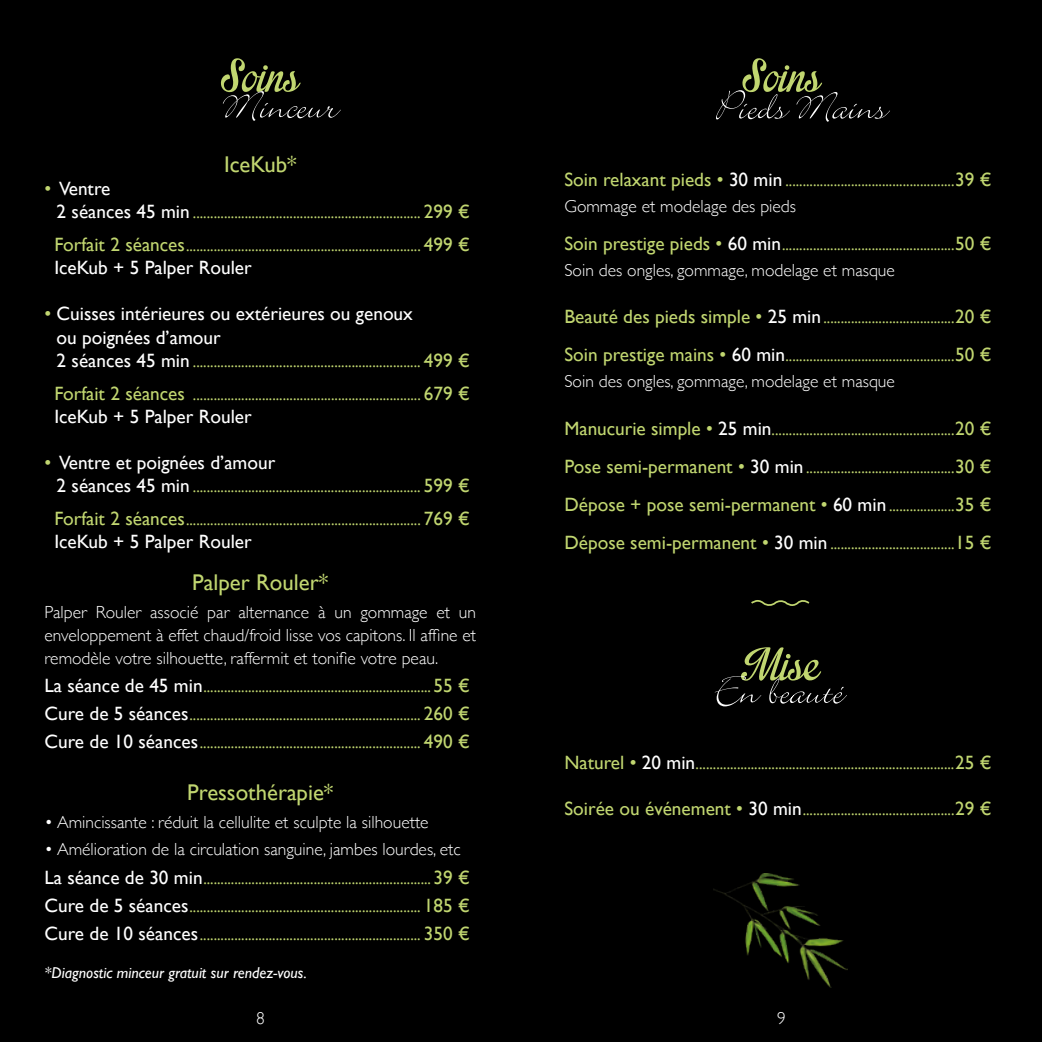
<style>
.page{position:relative;width:1042px;height:1042px;background:#fff}
.page>*{position:absolute;margin:0;border:0;box-sizing:border-box;transform-origin:0 0}
.t1{font:63px "Impregnable Personal Use Only";color:#c1d670}
.t2{font:22.75px "Gill Sans";color:#c1d670}
.t3{font:19.25px/23.1px "Gill Sans";color:#fff}
.t4{font:19.25px "Gill Sans";color:#c1d670}
.t5{font:300 17.5px/22.8px "Gill Sans";color:#fff;text-align:justify}
.t6{font:15.75px/28px "Gill Sans";color:#c1d670}
.t7{font:italic 15.75px "Gill Sans";color:#fff}
.s1{color:#c1d670}
.s2{font-size:19.25px;color:#fff}
.s3{font-size:19.25px}
.s4{color:#fff}
.s5{font-size:15.75px}
</style>
<div class="page">
<div style="left:0;top:0;width:521px;height:1042px;background:#000"></div>
<div style="left:521px;top:0;width:521px;height:1042px;background:#000"></div>
<img style="left:713px;top:874px;width:134px;height:113px">
<svg style="left:751px;top:600px;width:59px;height:6px"></svg>
<svg style="left:715px;top:676px;width:132px;height:30px"></svg>
<svg style="left:223px;top:91px;width:118px;height:30px"></svg>
<svg style="left:716px;top:90px;width:174px;height:32px"></svg>
<h1 class="t1" style="left:221px;top:48px;width:80px">Soins</h1>
<h2 class="t2" style="left:224px;top:151px;width:74px">IceKub*</h2>
<p class="t3" style="left:44px;top:177px;width:68px"><span class="s1">•</span> Ventre</p>
<p class="t6" style="left:54px;top:196px;width:417px;line-height:33.1px"><span class="s2">2 séances 45 min</span> .................................................................. <span class="s3">299 €<br>Forfait 2 séances</span>.................................................................... <span class="s3">499 €</span></p>
<p class="t3" style="left:54px;top:256px;width:199px">IceKub + 5 Palper Rouler</p>
<p class="t3" style="left:57px;top:302px;width:358px;text-indent:-12px"><span class="s1">•</span> Cuisses intérieures ou extérieures ou genoux ou poignées d’amour</p>
<p class="t6" style="left:54px;top:345px;width:417px;line-height:33.1px"><span class="s2">2 séances 45 min</span> .................................................................. <span class="s3">499 €<br>Forfait 2 séances</span> .................................................................. <span class="s3">679 €</span></p>
<p class="t3" style="left:54px;top:404px;width:199px">IceKub + 5 Palper Rouler</p>
<p class="t3" style="left:44px;top:451px;width:232px"><span class="s1">•</span> Ventre et poignées d’amour</p>
<p class="t6" style="left:54px;top:470px;width:417px;line-height:33.1px"><span class="s2">2 séances 45 min</span> .................................................................. <span class="s3">599 €<br>Forfait 2 séances</span>.................................................................... <span class="s3">769 €</span></p>
<p class="t3" style="left:54px;top:530px;width:199px">IceKub + 5 Palper Rouler</p>
<h2 class="t2" style="left:192px;top:569px;width:137px">Palper Rouler*</h2>
<p class="t5" style="left:44px;top:600px;width:433px">Palper Rouler associé par alternance à un gommage et un enveloppement à effet chaud/froid lisse vos capitons. Il affine et remodèle votre silhouette, raffermit et tonifie votre peau.</p>
<p class="t6" style="left:44px;top:672px;width:427px;text-align:justify"><span class="s2">La séance de 45 min</span>.................................................................. <span class="s3">55 € </span><span class="s2">Cure de 5 séances</span>................................................................... <span class="s3">260 € </span><span class="s2">Cure de 10 séances</span>................................................................ <span class="s3">490 €</span></p>
<h2 class="t2" style="left:187px;top:779px;width:148px">Pressothérapie*</h2>
<p class="t5" style="left:44px;top:810px;width:386px">• Amincissante : réduit la cellulite et sculpte la silhouette</p>
<p class="t5" style="left:44px;top:837px;width:418px">• Amélioration de la circulation sanguine, jambes lourdes, etc</p>
<p class="t6" style="left:44px;top:864px;width:427px;text-align:justify"><span class="s2">La séance de 30 min</span>.................................................................. <span class="s3">39 € </span><span class="s2">Cure de 5 séances</span>................................................................... <span class="s3">185 € </span><span class="s2">Cure de 10 séances</span>................................................................ <span class="s3">350 €</span></p>
<p class="t7" style="left:44px;top:964px;width:264px">*Diagnostic minceur gratuit sur rendez-vous.</p>
<h1 class="t1" style="left:742px;top:48px;width:80px">Soins</h1>
<p class="t6" style="left:564px;top:166px;width:429px"><span class="s3">Soin relaxant pieds •</span> <span class="s2">30 min</span> .................................................<span class="s3">39 €</span></p>
<p class="t5" style="left:564px;top:194px;width:233px">Gommage et modelage des pieds</p>
<p class="t6" style="left:564px;top:230px;width:429px"><span class="s3">Soin prestige pieds •</span> <span class="s2">60 min</span>..................................................<span class="s3">50 €</span></p>
<p class="t5" style="left:564px;top:258px;width:332px">Soin des ongles, gommage, modelage et masque</p>
<p class="t6" style="left:564px;top:304px;width:429px"><span class="s3">Beauté des pieds simple •</span> <span class="s2">25 min</span>......................................<span class="s3">20 €</span></p>
<p class="t6" style="left:564px;top:342px;width:429px"><span class="s3">Soin prestige mains •</span> <span class="s2">60 min</span>.................................................<span class="s3">50 €</span></p>
<p class="t5" style="left:564px;top:369px;width:332px">Soin des ongles, gommage, modelage et masque</p>
<p class="t6" style="left:564px;top:416px;width:429px"><span class="s3">Manucurie simple •</span> <span class="s2">25 min</span>.....................................................<span class="s3">20 €</span></p>
<p class="t6" style="left:564px;top:454px;width:429px"><span class="s3">Pose semi-permanent •</span> <span class="s2">30 min</span> ...........................................<span class="s3">30 €</span></p>
<p class="t4" style="left:564px;top:493px;width:429px">Dépose + pose semi-permanent • <span class="s4">60 min</span> <span class="s5">...................</span>35 €</p>
<p class="t6" style="left:564px;top:530px;width:429px"><span class="s3">Dépose semi-permanent •</span> <span class="s2">30 min</span> ....................................<span class="s3">15 €</span></p>
<h1 class="t1" style="left:741px;top:636px;width:81px">Mise</h1>
<p class="t6" style="left:564px;top:749px;width:429px"><span class="s3">Naturel •</span> <span class="s2">20 min</span>...........................................................................<span class="s3">25 €</span></p>
<p class="t6" style="left:564px;top:795px;width:429px"><span class="s3">Soirée ou événement •</span> <span class="s2">30 min</span>............................................<span class="s3">29 €</span></p>
<p class="t5" style="left:256px;top:1006px;width:10px">8</p>
<p class="t5" style="left:777px;top:1006px;width:10px">9</p>
</div>
